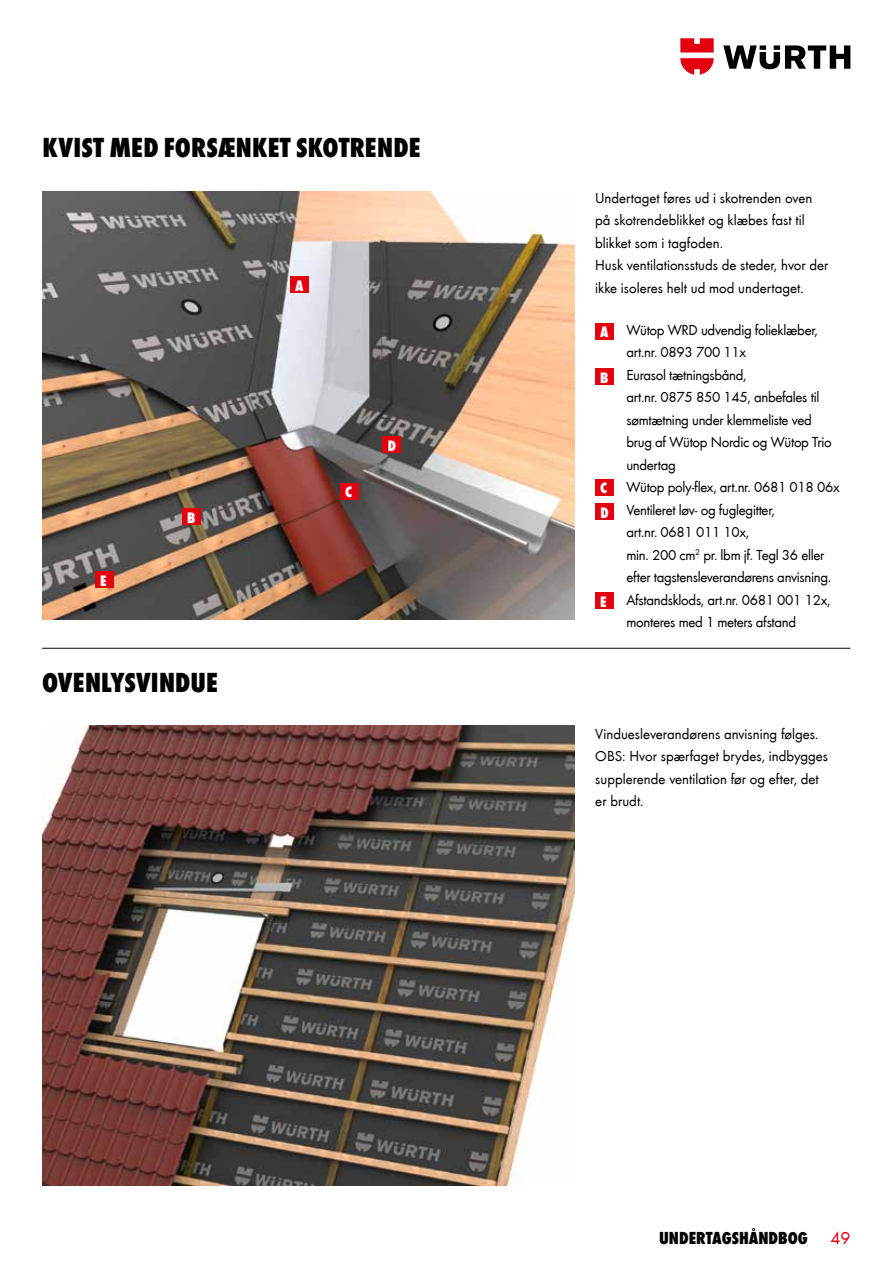
<style>
.page{position:relative;width:893px;height:1263px;background:#fff}
.page>*{position:absolute;margin:0;border:0;box-sizing:border-box;transform-origin:0 0}
.t1{font:800 condensed 28.5px "Wuerth";letter-spacing:.005em;color:#000}
.t2{font:800 condensed 18px "Wuerth";color:#000}
.t3{font:18px "Wuerth";color:#e3000f}
.t4{font:15.6px/24.9px "Wuerth Extra Bold Cond Caps";color:#fff}
.t5{font:15px/22.5px "Wuerth";letter-spacing:-.02em;color:#000}
.t6{font:15px/22.5px "Wuerth";color:#000}
</style>
<div class="page">
<svg style="left:723px;top:45px;width:127px;height:24px"></svg>
<svg style="left:680px;top:38px;width:34px;height:37px"></svg>
<img style="left:43px;top:191px;width:531px;height:429px">
<div style="left:595px;top:323px;width:19px;height:17px;background:#e3000f"></div>
<div style="left:595px;top:368px;width:19px;height:17px;background:#e3000f"></div>
<div style="left:595px;top:479px;width:19px;height:16px;background:#e3000f"></div>
<div style="left:595px;top:504px;width:19px;height:16px;background:#e3000f"></div>
<div style="left:595px;top:593px;width:19px;height:16px;background:#e3000f"></div>
<div style="left:290px;top:276px;width:18px;height:17px;background:#e3000f"></div>
<div style="left:182px;top:508px;width:19px;height:17px;background:#e3000f"></div>
<div style="left:340px;top:483px;width:19px;height:16px;background:#e3000f"></div>
<div style="left:383px;top:436px;width:18px;height:17px;background:#e3000f"></div>
<div style="left:95px;top:571px;width:19px;height:17px;background:#e3000f"></div>
<hr style="left:42px;top:648px;width:808px;height:1px;background:#000">
<img style="left:43px;top:726px;width:531px;height:459px">
<h1 class="t1" style="left:43px;top:127px;width:379px">KVIST MED FORSÆNKET SKOTRENDE</h1>
<p class="t4" style="left:100px;top:567px;width:8px">E</p>
<p class="t4" style="left:187px;top:504px;width:10px">B</p>
<h1 class="t1" style="left:42px;top:662px;width:177px">OVENLYSVINDUE</h1>
<p class="t4" style="left:295px;top:272px;width:10px">A</p>
<p class="t4" style="left:345px;top:479px;width:8px">C</p>
<p class="t4" style="left:388px;top:432px;width:10px">D</p>
<p class="t6" style="left:595px;top:186px;width:235px">Undertaget føres ud i skotrenden oven på skotrendeblikket og klæbes fast til blikket som i tagfoden.<br>Husk ventilationsstuds de steder, hvor der ikke isoleres helt ud mod undertaget.</p>
<p class="t5" style="left:626px;top:318px;width:215px">Wütop WRD udvendig folieklæber, art.nr. 0893 700 11x<br>Eurasol tætningsbånd,<br>art.nr. 0875 850 145, anbefales til sømtætning under klemmeliste ved brug af Wütop Nordic og Wütop Trio undertag<br>Wütop poly-flex, art.nr. 0681 018 06x<br>Ventileret løv- og fuglegitter,<br>art.nr. 0681 011 10x,<br>min. 200 cm<sup>2</sup> pr. lbm jf. Tegl 36 eller efter tagstensleverandørens anvisning.<br>Afstandsklods, art.nr. 0681 001 12x, monteres med 1 meters afstand</p>
<p class="t4" style="left:600px;top:319px;width:10px">A</p>
<p class="t4" style="left:600px;top:364px;width:10px">B</p>
<p class="t4" style="left:600px;top:475px;width:10px">C<br>D</p>
<p class="t4" style="left:600px;top:588px;width:8px">E</p>
<p class="t6" style="left:595px;top:722px;width:234px">Vinduesleverandørens anvisning følges.<br>OBS: Hvor spærfaget brydes, indbygges supplerende ventilation før og efter, det er brudt.</p>
<p class="t2" style="left:659px;top:1225px;width:150px">UNDERTAGSHÅNDBOG</p>
<p class="t3" style="left:830px;top:1225px;width:21px">49</p>
</div>
